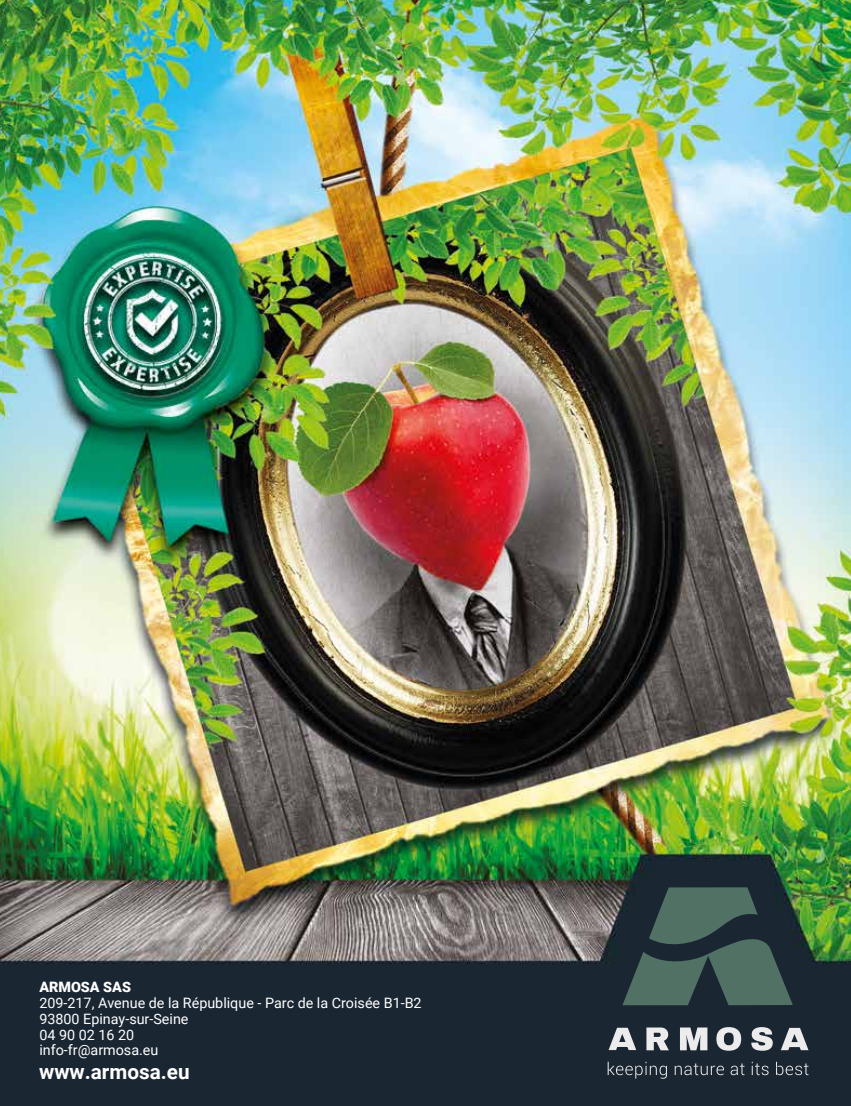
<style>
.page{position:relative;width:851px;height:1106px;background:#fff}
.page>*{position:absolute;margin:0;border:0;box-sizing:border-box;transform-origin:0 0}
.t1{font:700 20.7px "Roboto";color:#fff}
.t2{font:700 15px "Roboto Condensed";color:#fff}
.t3{font:14.25px/15.9px "Roboto";color:#fff}
.t4{font:900 14.25px "Roboto";color:#fff}
</style>
<div class="page">
<img style="left:0;top:0;width:850px;height:1106px">
<svg style="left:780px;top:1027px;width:28px;height:23px"></svg>
<svg style="left:608px;top:1027px;width:28px;height:23px"></svg>
<svg style="left:646px;top:1027px;width:22px;height:23px"></svg>
<svg style="left:679px;top:1027px;width:28px;height:23px"></svg>
<svg style="left:716px;top:1027px;width:25px;height:23px"></svg>
<svg style="left:751px;top:1027px;width:21px;height:23px"></svg>
<svg style="left:607px;top:1061px;width:59px;height:17px"></svg>
<svg style="left:674px;top:1063px;width:49px;height:12px"></svg>
<svg style="left:730px;top:1063px;width:14px;height:12px"></svg>
<svg style="left:751px;top:1061px;width:17px;height:14px"></svg>
<svg style="left:775px;top:1061px;width:33px;height:14px"></svg>
<svg style="left:622px;top:887px;width:170px;height:118px;background:#38504e"></svg>
<p class="t4" style="left:39px;top:976px;width:93px">ARMOSA SAS</p>
<p class="t3" style="left:39px;top:994px;width:383px">209-217, Avenue de la République - Parc de la Croisée B1-B2<br>93800 Epinay-sur-Seine<br>04 90 02 16 20<br>info-fr@armosa.eu</p>
<p class="t2" style="left:71px;top:1054px;width:24px">104</p>
<h1 class="t1" style="left:39px;top:1056px;width:152px">www.armosa.eu</h1>
</div>
